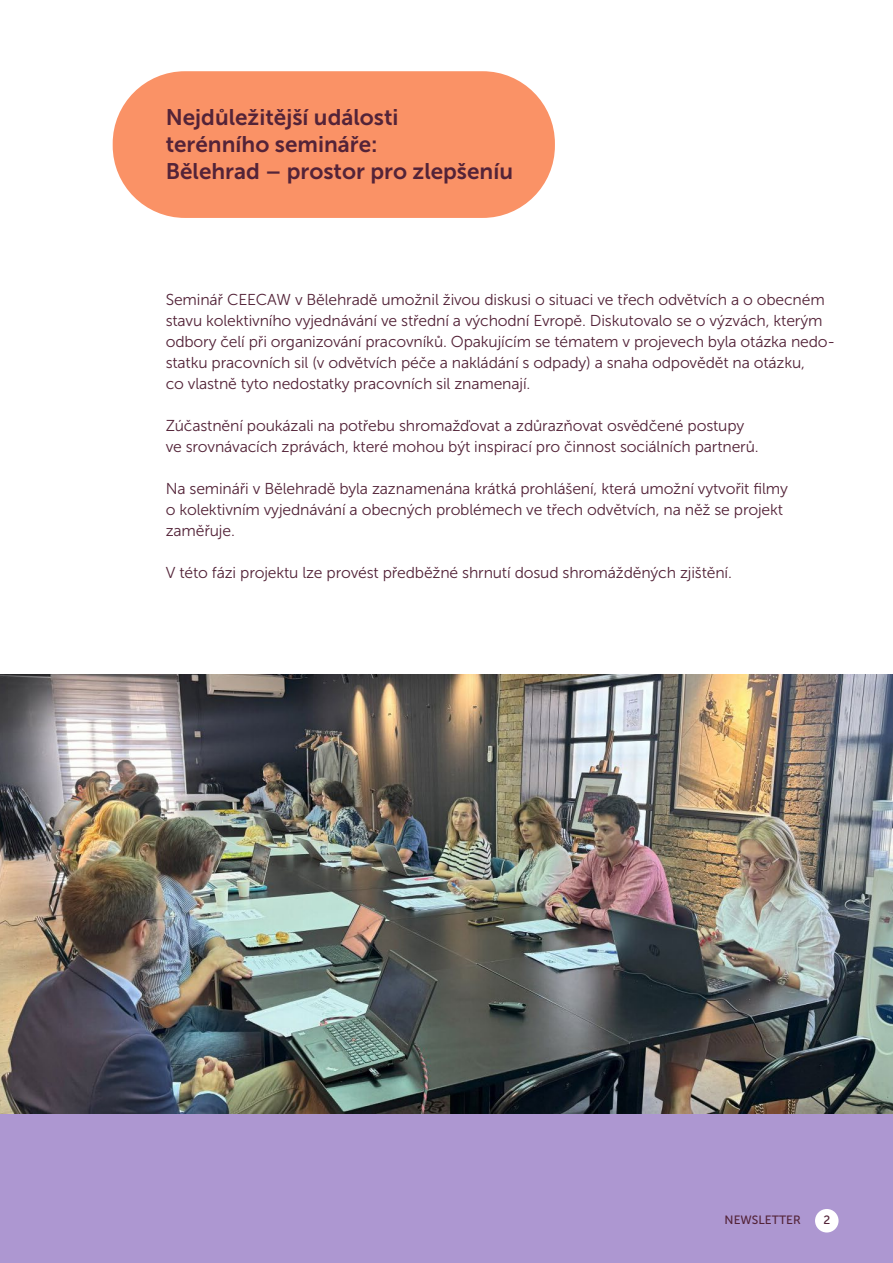
<style>
.page{position:relative;width:893px;height:1263px;background:#fff}
.page>*{position:absolute;margin:0;border:0;box-sizing:border-box;transform-origin:0 0}
.tyt01{font:22.5px "Museo Sans 700";color:#532338}
.tekst_reg{font:15.75px/21px "Museo Sans 300";letter-spacing:-.01em;color:#532338}
.t1{font:12px "Museo Sans 500";color:#532338}
</style>
<div class="page">
<div style="left:0;top:674px;width:893px;height:589px;background:#ad97d1"></div>
<img style="left:0;top:674px;width:893px;height:440px">
<div style="left:113px;top:71px;width:442px;height:147px;background:#fa9266;border-radius:72px"></div>
<div style="left:815px;top:1209px;width:23px;height:23px;background:#fff;border-radius:50%"></div>
<p class="tyt01" style="left:166px;top:104px;width:234px">Nejdůležitější události</p>
<p class="tyt01" style="left:166px;top:131px;width:213px">terénního semináře:</p>
<p class="tyt01" style="left:166px;top:158px;width:349px">Bělehrad – prostor pro zlepšeníu</p>
<p class="tekst_reg" style="left:166px;top:289px;width:671px">Seminář CEECAW v Bělehradě umožnil živou diskusi o situaci ve třech odvětvích a o obecném stavu kolektivního vyjednávání ve střední a východní Evropě. Diskutovalo se o výzvách, kterým odbory čelí při organizování pracovníků. Opakujícím se tématem v projevech byla otázka nedo&shy;statku pracovních sil (v odvětvích péče a nakládání s odpady) a snaha odpovědět na otázku,<br>co vlastně tyto nedostatky pracovních sil znamenají.</p>
<p class="tekst_reg" style="left:166px;top:415px;width:594px">Zúčastnění poukázali na potřebu shromažďovat a zdůrazňovat osvědčené postupy ve srovnávacích zprávách, které mohou být inspirací pro činnost sociálních partnerů.</p>
<p class="tekst_reg" style="left:166px;top:478px;width:624px">Na semináři v Bělehradě byla zaznamenána krátká prohlášení, která umožní vytvořit filmy o kolektivním vyjednávání a obecných problémech ve třech odvětvích, na něž se projekt zaměřuje.</p>
<p class="tekst_reg" style="left:166px;top:562px;width:568px">V této fázi projektu lze provést předběžné shrnutí dosud shromážděných zjištění.</p>
<p class="t1" style="left:725px;top:1214px;width:78px">NEWSLETTER</p>
<p class="t1" style="left:823px;top:1214px;width:8px">2</p>
</div>
